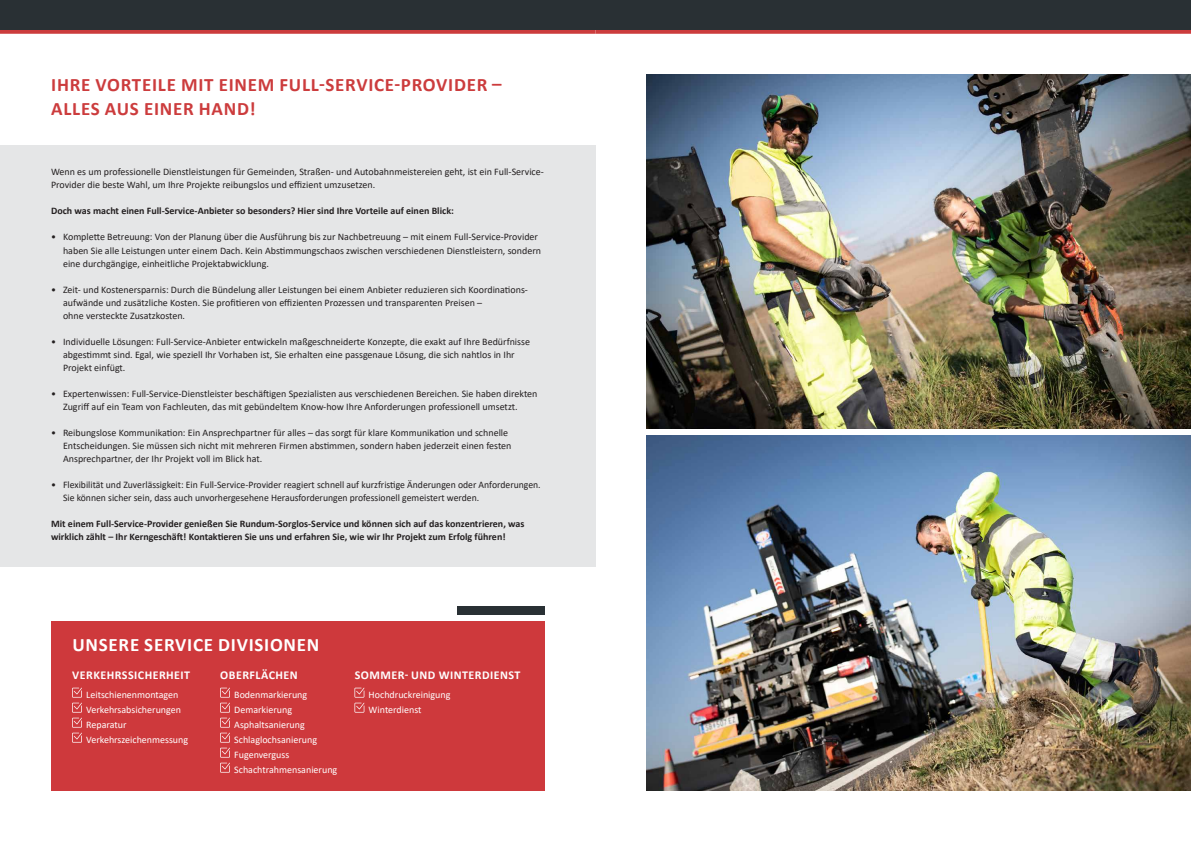
<style>
.page{position:relative;width:1191px;height:842px;background:#fff}
.page>*{position:absolute;margin:0;border:0;box-sizing:border-box;transform-origin:0 0}
.t1{font:700 19px/24px "Calibri";letter-spacing:.04em;color:#cc3c3d}
.t2{font:700 19px "Calibri";letter-spacing:.04em;color:#fff}
.t3{font:700 12px "Calibri";letter-spacing:.04em;color:#fff}
.t4{font:10px/13px "Calibri";color:#231f20}
.t5{font:700 10px/13px "Calibri";color:#231f20}
.t6{font:10px/15px "Calibri";color:#fff}
</style>
<div class="page">
<svg style="left:595px;top:30px;width:596px;height:4px;background:#ce4748"></svg>
<svg style="left:0;top:30px;width:595px;height:4px;background:#ce4748"></svg>
<div style="left:595px;top:0;width:596px;height:30px;background:#293034"></div>
<div style="left:0;top:0;width:598px;height:30px;background:#293034"></div>
<div style="left:457px;top:606px;width:87px;height:8px;background:#293034"></div>
<div style="left:51px;top:622px;width:493px;height:169px;background:#ce393c"></div>
<svg style="left:72px;top:688px;width:10px;height:55px"></svg>
<svg style="left:220px;top:688px;width:10px;height:85px"></svg>
<svg style="left:354px;top:688px;width:10px;height:25px"></svg>
<div style="left:0;top:146px;width:595px;height:421px;background:#e5e6e7"></div>
<img style="left:646px;top:75px;width:545px;height:354px">
<img style="left:646px;top:435px;width:545px;height:356px">
<h1 class="t1" style="left:51px;top:72px;width:452px">IHRE VORTEILE MIT EINEM FULL-SERVICE-PROVIDER –<br>ALLES AUS EINER HAND!</h1>
<p class="t4" style="left:51px;top:165px;width:494px">Wenn es um professionelle Dienstleistungen für Gemeinden, Straßen- und Autobahnmeistereien geht, ist ein Full-Service-<br>Provider die beste Wahl, um Ihre Projekte reibungslos und effizient umzusetzen.</p>
<p class="t5" style="left:51px;top:205px;width:404px">Doch was macht einen Full-Service-Anbieter so besonders? Hier sind Ihre Vorteile auf einen Blick:</p>
<p class="t4" style="left:63px;top:230px;width:479px;text-indent:-12px">• Komplette Betreuung: Von der Planung über die Ausführung bis zur Nachbetreuung – mit einem Full-Service-Provider haben Sie alle Leistungen unter einem Dach. Kein Abstimmungschaos zwischen verschiedenen Dienstleistern, sondern eine durchgängige, einheitliche Projektabwicklung.</p>
<p class="t4" style="left:63px;top:282px;width:466px;text-indent:-12px">• Zeit- und Kostenersparnis: Durch die Bündelung aller Leistungen bei einem Anbieter reduzieren sich Koordinations&shy;aufwände und zusätzliche Kosten. Sie profitieren von effizienten Prozessen und transparenten Preisen –<br>ohne versteckte Zusatzkosten.</p>
<p class="t4" style="left:63px;top:334px;width:468px;text-indent:-12px">• Individuelle Lösungen: Full-Service-Anbieter entwickeln maßgeschneiderte Konzepte, die exakt auf Ihre Bedürfnisse abgestimmt sind. Egal, wie speziell Ihr Vorhaben ist, Sie erhalten eine passgenaue Lösung, die sich nahtlos in Ihr<br>Projekt einfügt.</p>
<p class="t4" style="left:63px;top:386px;width:476px;text-indent:-12px">• Expertenwissen: Full-Service-Dienstleister beschäftigen Spezialisten aus verschiedenen Bereichen. Sie haben direkten<br>Zugriff auf ein Team von Fachleuten, das mit gebündeltem Know-how Ihre Anforderungen professionell umsetzt.</p>
<p class="t4" style="left:63px;top:425px;width:450px;text-indent:-12px">• Reibungslose Kommunikation: Ein Ansprechpartner für alles – das sorgt für klare Kommunikation und schnelle<br>Entscheidungen. Sie müssen sich nicht mit mehreren Firmen abstimmen, sondern haben jederzeit einen festen<br>Ansprechpartner, der Ihr Projekt voll im Blick hat.</p>
<p class="t4" style="left:63px;top:477px;width:479px;text-indent:-12px">• Flexibilität und Zuverlässigkeit: Ein Full-Service-Provider reagiert schnell auf kurzfristige Änderungen oder Anforderungen.<br>Sie können sicher sein, dass auch unvorhergesehene Herausforderungen professionell gemeistert werden.</p>
<p class="t5" style="left:51px;top:517px;width:475px">Mit einem Full-Service-Provider genießen Sie Rundum-Sorglos-Service und können sich auf das konzentrieren, was wirklich zählt – Ihr Kerngeschäft! Kontaktieren Sie uns und erfahren Sie, wie wir Ihr Projekt zum Erfolg führen!</p>
<h1 class="t2" style="left:72px;top:632px;width:248px">UNSERE SERVICE DIVISIONEN</h1>
<p class="t3" style="left:72px;top:666px;width:119px">VERKEHRSSICHERHEIT</p>
<p class="t6" style="left:86px;top:686px;width:103px">Leitschienenmontagen<br>Verkehrsabsicherungen<br>Reparatur<br>Verkehrszeichenmessung</p>
<p class="t3" style="left:220px;top:666px;width:79px">OBERFLÄCHEN</p>
<p class="t6" style="left:234px;top:686px;width:105px">Bodenmarkierung<br>Demarkierung<br>Asphaltsanierung<br>Schlaglochsanierung<br>Fugenverguss<br>Schachtrahmensanierung</p>
<p class="t3" style="left:355px;top:666px;width:167px">SOMMER- UND WINTERDIENST</p>
<p class="t6" style="left:369px;top:686px;width:83px">Hochdruckreinigung<br>Winterdienst</p>
</div>
